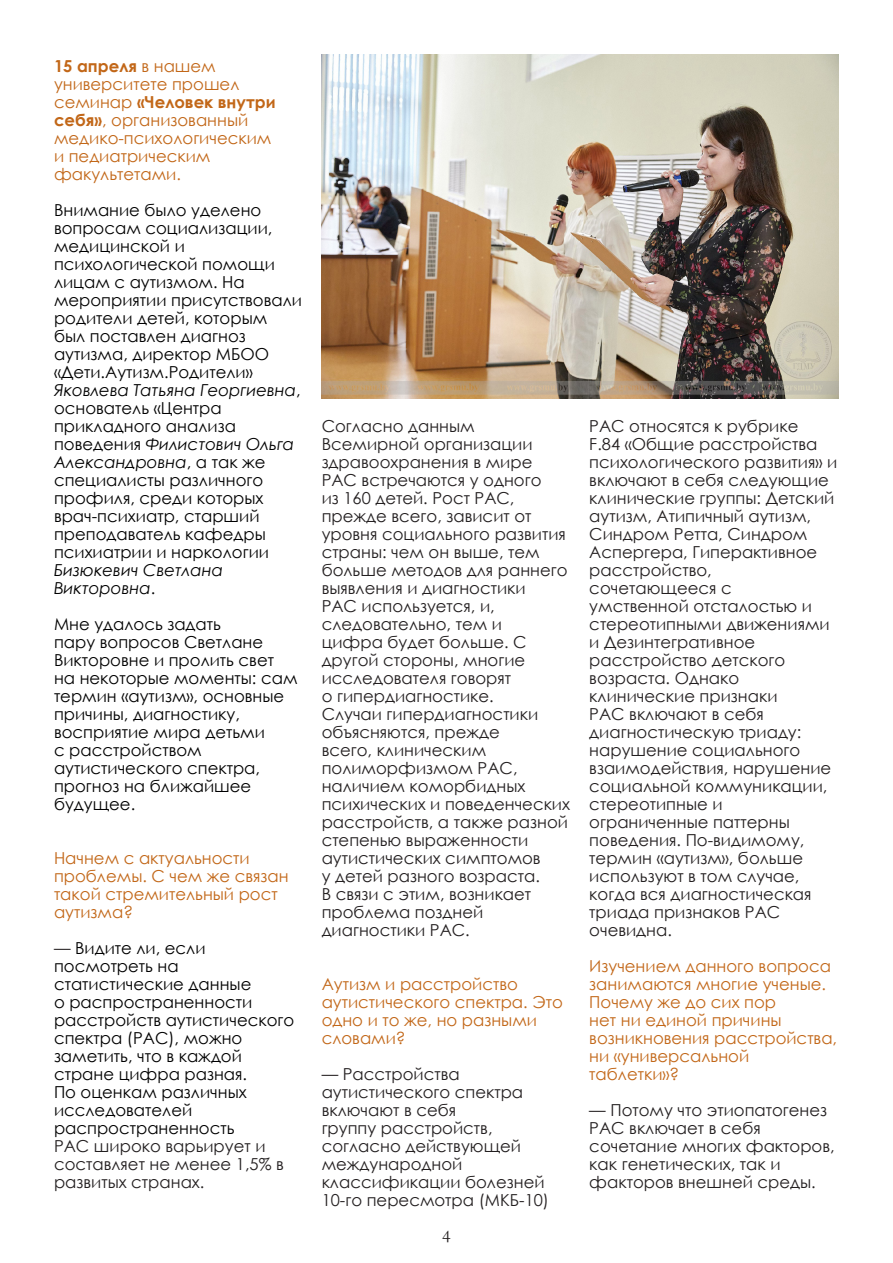
<style>
.page{position:relative;width:893px;height:1263px;background:#fff}
.page>*{position:absolute;margin:0;border:0;box-sizing:border-box;transform-origin:0 0}
.t1{font:18px "Garamond";color:#231f20}
.Текст{font:16.5px/18px "Century Gothic";color:#231f20}
.Текст-2{font:16.5px/18px "Century Gothic";color:#000001}
.Текст-3{font:16.5px/18px "Century Gothic";color:#c26718}
.s1{font-weight:700}
.s2{font-style:italic}
.s3{color:#231f20}
</style>
<div class="page">
<img style="left:322px;top:54px;width:517px;height:345px">
<p class="Текст-3" style="left:54px;top:57px;width:223px"><span class="s1">15 апреля</span> в нашем университете прошел семинар <span class="s1">«Человек внутри себя»</span>, организованный медико-психологическим и педиатрическим факультетами.</p>
<p class="Текст-2" style="left:54px;top:201px;width:250px">Внимание было уделено вопросам социализации, медицинской и психологической помощи лицам с аутизмом. На мероприятии присутствовали родители детей, которым был поставлен диагноз аутизма, директор МБОО «Дети.Аутизм.Родители»<br><span class="s2">Яковлева Татьяна Георгиевна</span>, основатель «Центра прикладного анализа поведения <span class="s2">Филистович Ольга<br>Александровна</span>, а так же специалисты различного профиля, среди которых врач-психиатр, старший преподаватель кафедры психиатрии и наркологии<br><span class="s2">Бизюкевич Светлана<br>Викторовна</span>.</p>
<p class="Текст-2" style="left:54px;top:615px;width:245px">Мне удалось задать<br>пару вопросов Светлане<br>Викторовне и пролить свет на некоторые моменты: сам термин «аутизм», основные причины, диагностику, восприятие мира детьми<br>с расстройством аутистического спектра, прогноз на ближайшее будущее.</p>
<p class="Текст-3" style="left:54px;top:849px;width:236px">Начнем с актуальности проблемы. С чем же связан такой стремительный рост аутизма?</p>
<p class="Текст-2" style="left:54px;top:939px;width:242px"><span class="s3">—</span> Видите ли, если посмотреть на статистические данные<br>о распространенности расстройств аутистического спектра (РАС), можно заметить, что в каждой стране цифра разная.<br>По оценкам различных исследователей распространенность<br><span class="s3">РАС широко варьирует и составляет не менее 1,5% в развитых странах.</span></p>
<p class="Текст" style="left:322px;top:417px;width:250px">Согласно данным<br>Всемирной организации здравоохранения в мире<br>РАС встречаются у одного<br>из 160 детей. Рост РАС, прежде всего, зависит от уровня социального развития страны: чем он выше, тем больше методов для раннего выявления и диагностики<br>РАС используется, и, следовательно, тем и<br>цифра будет больше. С другой стороны, многие исследователя говорят<br>о гипердиагностике.<br>Случаи гипердиагностики объясняются, прежде<br>всего, клиническим полиморфизмом РАС, наличием коморбидных психических и поведенческих расстройств, а также разной степенью выраженности аутистических симптомов<br>у детей разного возраста.<br>В связи с этим, возникает проблема поздней диагностики РАС.</p>
<p class="Текст-3" style="left:322px;top:975px;width:243px">Аутизм и расстройство аутистического спектра. Это одно и то же, но разными словами?</p>
<p class="Текст" style="left:322px;top:1065px;width:229px">— Расстройства аутистического спектра включают в себя<br>группу расстройств, согласно действующей международной классификации болезней<br>10-го пересмотра (МКБ-10)</p>
<p class="t1" style="left:442px;top:1224px;width:10px">4</p>
<p class="Текст" style="left:589px;top:417px;width:249px">РАС относятся к рубрике<br>F.84 «Общие расстройства психологического развития» и включают в себя следующие клинические группы: Детский аутизм, Атипичный аутизм,<br>Синдром Ретта, Синдром<br>Аспергера, Гиперактивное расстройство, сочетающееся с<br>умственной отсталостью и стереотипными движениями и Дезинтегративное расстройство детского возраста. Однако клинические признаки<br>РАС включают в себя диагностическую триаду: нарушение социального взаимодействия, нарушение социальной коммуникации, стереотипные и ограниченные паттерны поведения. По-видимому, термин «аутизм», больше используют в том случае, когда вся диагностическая триада признаков РАС очевидна.</p>
<p class="Текст-3" style="left:589px;top:957px;width:249px">Изучением данного вопроса занимаются многие ученые.<br>Почему же до сих пор<br>нет ни единой причины возникновения расстройства, ни «универсальной таблетки»?</p>
<p class="Текст" style="left:589px;top:1101px;width:247px">— Потому что этиопатогенез<br>РАС включает в себя сочетание многих факторов, как генетических, так и факторов внешней среды.</p>
</div>
